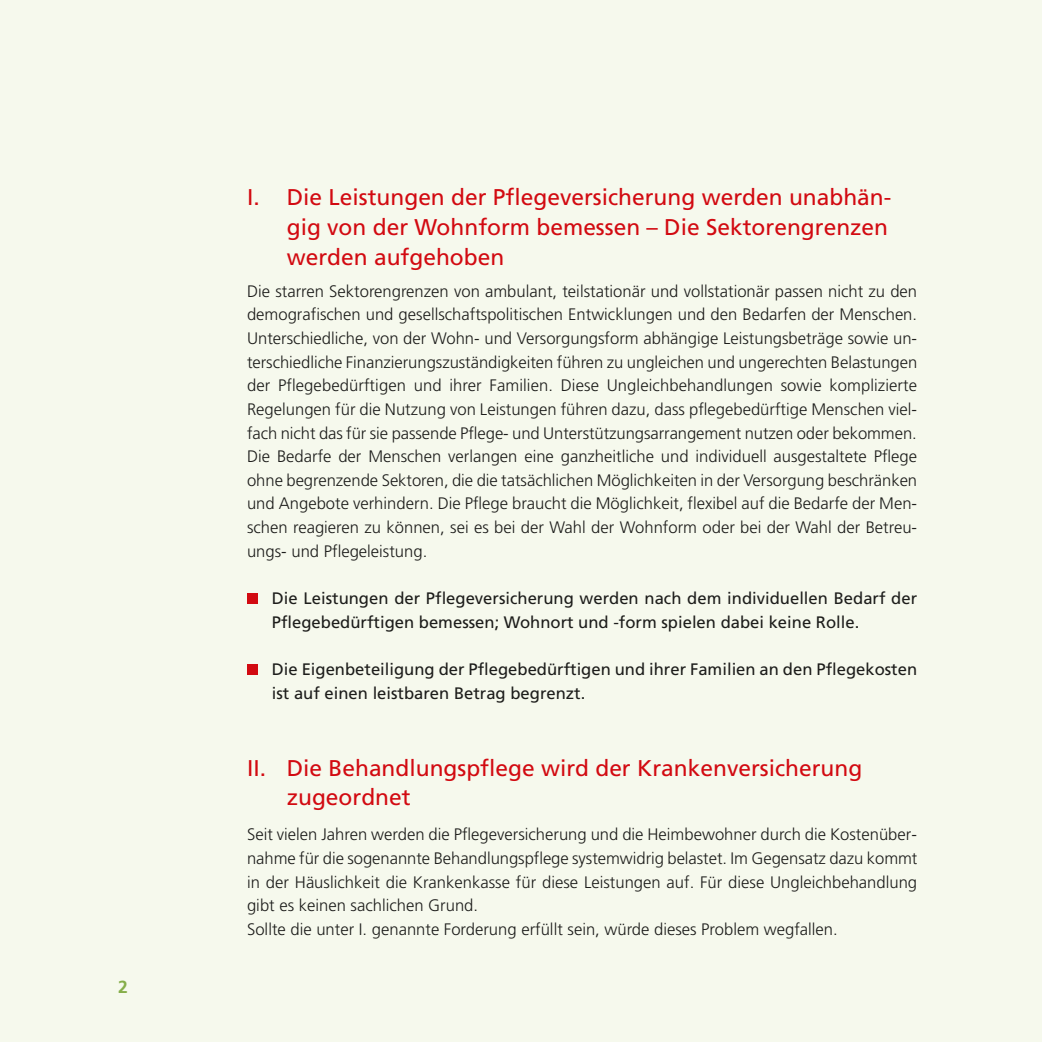
<style>
.page{position:relative;width:1042px;height:1042px;background:#fff}
.page>*{position:absolute;margin:0;border:0;box-sizing:border-box;transform-origin:0 0}
.t1{font:22.75px/29.8px "Frutiger";color:#d20a11}
.t2{font:700 17.5px "Frutiger";color:#86ae4a}
.t3{font:300 16.62px/23.6px "Frutiger";color:#1d1d1b;text-align:justify}
.t4{font:16.62px/23.6px "Frutiger";color:#1d1d1b}
</style>
<div class="page">
<div style="left:0;top:0;width:1041px;height:1041px;background:#f6f9ed"></div>
<div style="left:247px;top:593px;width:11px;height:11px;background:#d20a11"></div>
<div style="left:247px;top:664px;width:11px;height:10px;background:#d20a11"></div>
<p class="t2" style="left:118px;top:979px;width:11px">2</p>
<h1 class="t1" style="left:287px;top:184px;width:606px;text-indent:-40px">I. Die Leistungen der Pflegeversicherung werden unabhän&shy;gig von der Wohnform bemessen – Die Sektorengrenzen werden aufgehoben</h1>
<p class="t3" style="left:247px;top:280px;width:671px">Die starren Sektorengrenzen von ambulant, teilstationär und vollstationär passen nicht zu den de m ografischen und gesellschaftspolitischen Entwicklungen und den Bedarfen der Menschen.<br>Un ter schiedliche, von der Wohn- und Versorgungsform abhängige Leistungsbeträge sowie un - ter schiedliche Finanzierungszuständigkeiten führen zu ungleichen und ungerechten Be lastungen der Pflegebedürftigen und ihrer Familien. Diese Ungleichbehandlungen sowie komplizierte Regelungen für die Nutzung von Leistungen führen dazu, dass pflegebedürftige Menschen viel&shy;fach nicht das für sie passende Pflege- und Unterstützungsarrangement nutzen oder bekommen.<br>Die Bedarfe der Menschen verlangen eine ganzheitliche und individuell ausgestaltete Pflege ohne begrenzende Sektoren, die die tatsächlichen Möglichkeiten in der Versorgung beschränken und Angebote verhindern. Die Pflege braucht die Möglichkeit, flexibel auf die Bedarfe der Men - schen reagieren zu können, sei es bei der Wahl der Wohnform oder bei der Wahl der Be treu - ungs- und Pflegeleistung.</p>
<p class="t4" style="left:272px;top:587px;width:646px">Die Leistungen der Pflegeversicherung werden nach dem individuellen Bedarf der<br>Pflege bedürftigen bemessen; Wohnort und -form spielen dabei keine Rolle.</p>
<p class="t4" style="left:272px;top:658px;width:646px">Die Eigenbeteiligung der Pflegebedürftigen und ihrer Familien an den Pflegekosten ist auf einen leistbaren Betrag begrenzt.</p>
<h1 class="t1" style="left:287px;top:754px;width:577px;text-indent:-40px">II. Die Behandlungspflege wird der Krankenversicherung zugeordnet</h1>
<p class="t3" style="left:247px;top:824px;width:671px;text-align:left">Seit vielen Jahren werden die Pflegeversicherung und die Heimbewohner durch die Kos ten über - nahme für die sogenannte Behandlungspflege systemwidrig belastet. Im Gegensatz dazu kommt in der Häuslichkeit die Krankenkasse für diese Leistungen auf. Für diese Ungleich behandlung gibt es keinen sachlichen Grund.<br>Sollte die unter I. genannte Forderung erfüllt sein, würde dieses Problem wegfallen.</p>
</div>
